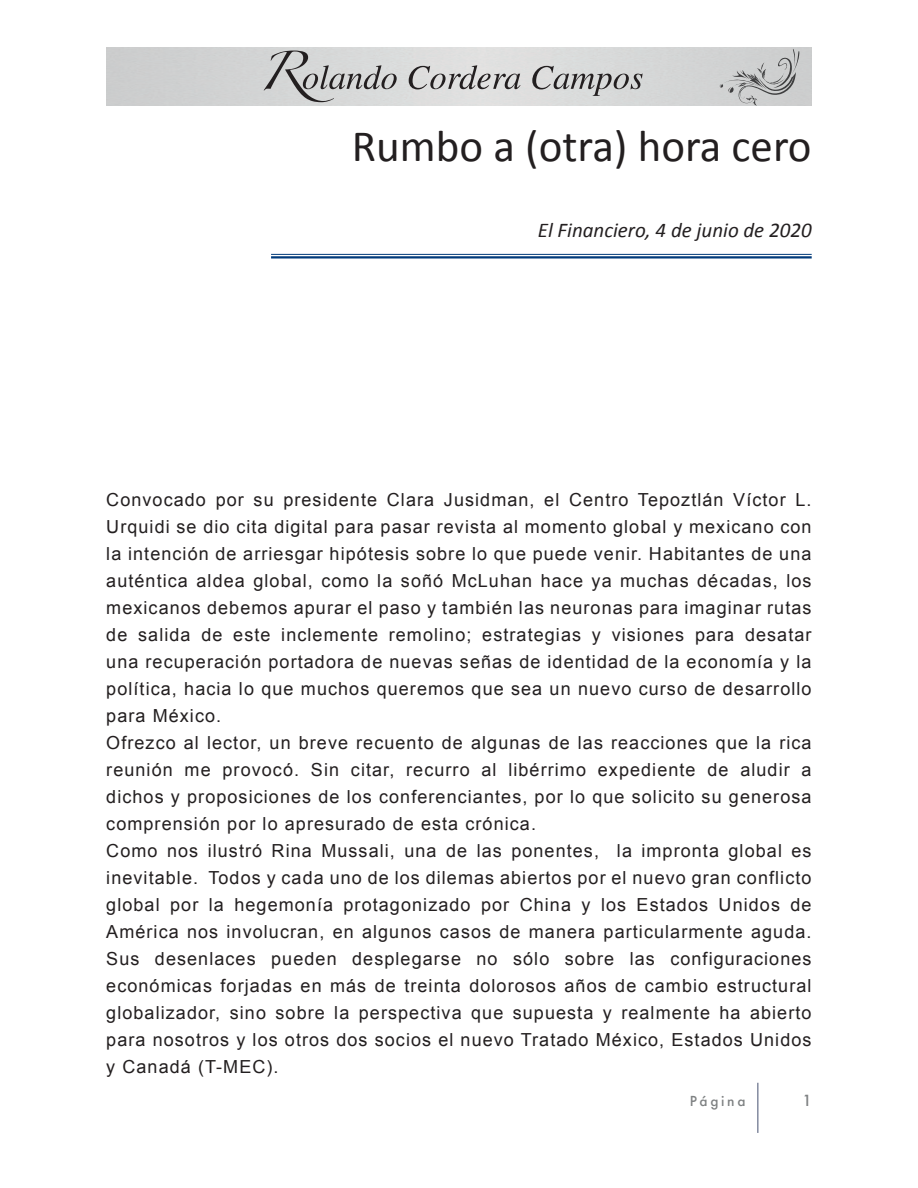
<style>
.page{position:relative;width:918px;height:1188px;background:#fff}
.page>*{position:absolute;margin:0;border:0;box-sizing:border-box;transform-origin:0 0}
.t1{font:45px "Calibri";color:#231f20}
.t2{font:italic 21px "Calibri";color:#231f20}
.t3{font:18px/27px "Arial";letter-spacing:.06em;color:#231f20;text-align:justify}
.t4{font:500 15px "Futura";color:#7e8182}
.t5{font:500 13.5px "Futura";letter-spacing:.2em;color:#7e8182}
</style>
<div class="page">
<svg style="left:264px;top:51px;width:133px;height:51px;background:#bbbcbc"></svg>
<svg style="left:409px;top:65px;width:112px;height:24px;background:#b4b3b3"></svg>
<svg style="left:532px;top:66px;width:111px;height:30px;background:#b7b7b7"></svg>
<svg style="left:719px;top:49px;width:80px;height:57px;background:#bfc0c1"></svg>
<hr style="left:757px;top:1083px;width:2px;height:50px;background:#848ba0">
<hr style="left:271px;top:254px;width:541px;height:1px;background:#013a7a">
<hr style="left:271px;top:256px;width:541px;height:3px;background:#013a7a">
<p class="t1" style="left:352px;top:118px;width:461px">Rumbo a (otra) hora cero</p>
<p class="t2" style="left:538px;top:216px;width:275px">El Financiero, 4 de junio de 2020</p>
<p class="t3" style="left:106px;top:486px;width:707px">Convocado por su presidente Clara Jusidman, el Centro Tepoztlán Víctor L.<br>Urquidi se dio cita digital para pasar revista al momento global y mexicano con la intención de arriesgar hipótesis sobre lo que puede venir. Habitantes de una auténtica aldea global, como la soñó McLuhan hace ya muchas décadas, los mexicanos debemos apurar el paso y también las neuronas para imaginar rutas de salida de este inclemente remolino; estrategias y visiones para desatar una recuperación portadora de nuevas señas de identidad de la economía y la política, hacia lo que muchos queremos que sea un nuevo curso de desarrollo para México.</p>
<p class="t3" style="left:106px;top:729px;width:707px">Ofrezco al lector, un breve recuento de algunas de las reacciones que la rica reunión me provocó. Sin citar, recurro al libérrimo expediente de aludir a dichos y proposiciones de los conferenciantes, por lo que solicito su generosa comprensión por lo apresurado de esta crónica.</p>
<p class="t3" style="left:106px;top:837px;width:707px">Como nos ilustró Rina Mussali, una de las ponentes, la impronta global es inevitable. Todos y cada uno de los dilemas abiertos por el nuevo gran conflicto global por la hegemonía protagonizado por China y los Estados Unidos de América nos involucran, en algunos casos de manera particularmente aguda.<br>Sus desenlaces pueden desplegarse no sólo sobre las configuraciones económicas forjadas en más de treinta dolorosos años de cambio estructural globalizador, sino sobre la perspectiva que supuesta y realmente ha abierto para nosotros y los otros dos socios el nuevo Tratado México, Estados Unidos y Canadá (T-MEC).</p>
<p class="t5" style="left:690px;top:1092px;width:57px">Página</p>
<p class="t4" style="left:802px;top:1091px;width:11px">1</p>
</div>
